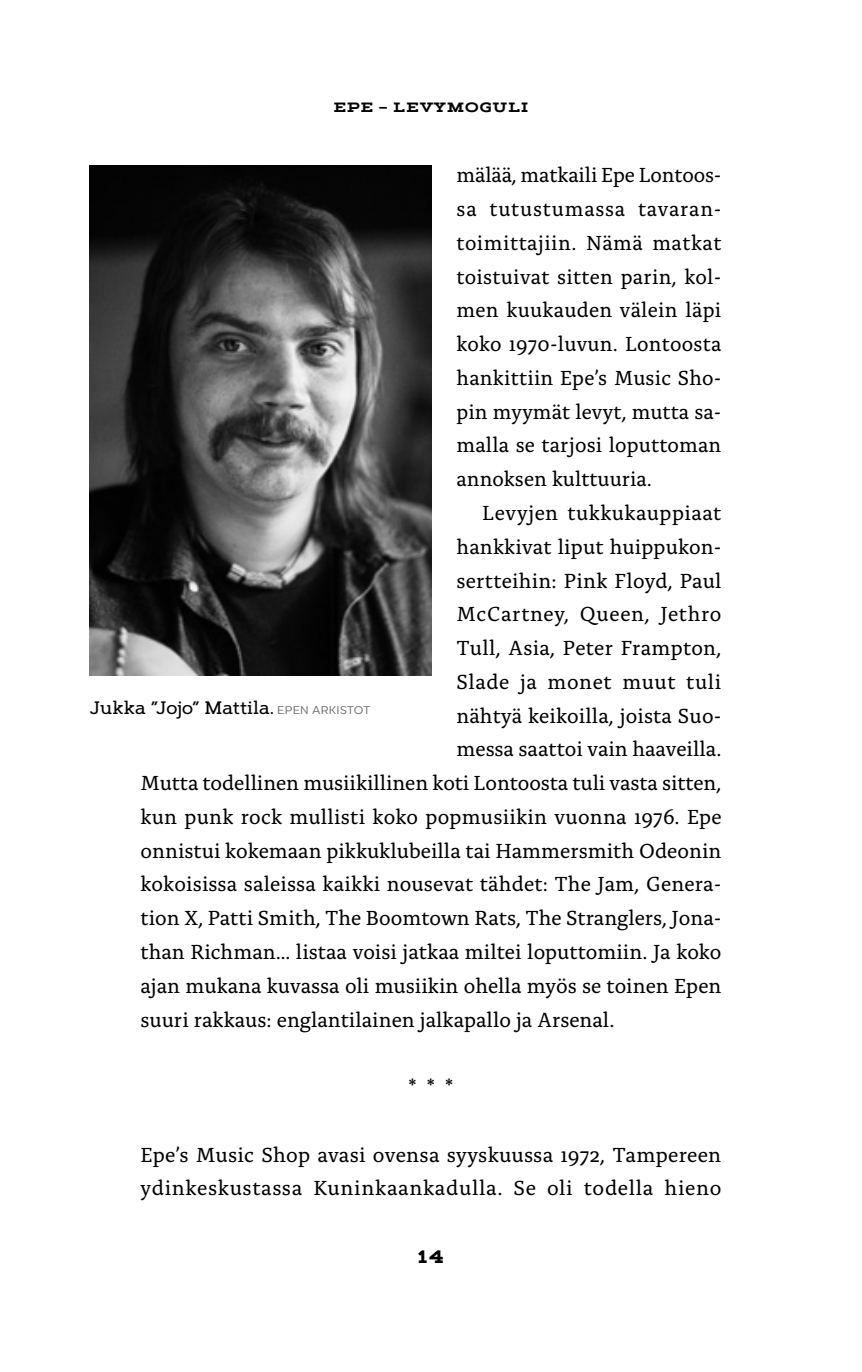
<style>
.page{position:relative;width:862px;height:1372px;background:#fff}
.page>*{position:absolute;margin:0;border:0;box-sizing:border-box;transform-origin:0 0}
.t1{font:21.38px/33.8px "Alda OTCEV";color:#000;text-align:justify}
.t2{font:21.38px/33.8px "Alda OTCEV";letter-spacing:.025em;color:#000}
.t3{font:21.38px "Alda OTCEV";letter-spacing:.03em;color:#000}
.t4{font:21.38px "Alda OTCEV";letter-spacing:.02em;color:#000}
.t5{font:500 18px "Artegra Slab";color:#000}
.t6{font:700 18px "Artegra Slab Ex";color:#000}
.t7{font:700 13.5px "Artegra Slab Ex";letter-spacing:.075em;color:#000}
.s1{font-family:"Corsa Grotesk";font-weight:400;font-size:11.25px;color:#6d6e70}
</style>
<div class="page">
<img style="left:89px;top:166px;width:342px;height:509px">
<p class="t7" style="left:333px;top:97px;width:196px">EPE – LEVYMOGULI</p>
<p class="t1" style="left:456px;top:157px;width:266px">mälää, matkaili Epe Lontoos&shy;sa tutustumassa tavaran&shy;toimittajiin. Nämä matkat toistuivat sitten parin, kol&shy;men kuukauden välein läpi koko 1970-luvun. Lontoosta hankittiin Epe’s Music Sho&shy;pin myymät levyt, mutta sa&shy;malla se tarjosi loputtoman annoksen kulttuuria.</p>
<p class="t4" style="left:482px;top:497px;width:241px">Levyjen tukkukauppiaat</p>
<p class="t1" style="left:456px;top:528px;width:266px">hankkivat liput huippukon-</p>
<p class="t1" style="left:456px;top:562px;width:266px">sertteihin: Pink Floyd, Paul</p>
<p class="t3" style="left:456px;top:598px;width:266px">McCartney, Queen, Jethro</p>
<p class="t1" style="left:456px;top:629px;width:266px">Tull, Asia, Peter Frampton,</p>
<p class="t2" style="left:456px;top:663px;width:266px">Slade ja monet muut tuli</p>
<p class="t1" style="left:456px;top:697px;width:266px">nähtyä keikoilla, joista Suo-</p>
<p class="t1" style="left:456px;top:730px;width:266px">messa saattoi vain haaveilla.</p>
<p class="t1" style="left:140px;top:764px;width:582px">Mutta todellinen musiikillinen koti Lontoosta tuli vasta sitten,</p>
<p class="t1" style="left:140px;top:798px;width:582px">kun punk rock mullisti koko popmusiikin vuonna 1976. Epe</p>
<p class="t1" style="left:140px;top:832px;width:582px">onnistui kokemaan pikkuklubeilla tai Hammersmith Odeonin</p>
<p class="t1" style="left:140px;top:865px;width:582px">kokoisissa saleissa kaikki nousevat tähdet: The Jam, Genera-</p>
<p class="t1" style="left:140px;top:899px;width:582px">tion X, Patti Smith, The Boomtown Rats, The Stranglers, Jona-</p>
<p class="t1" style="left:140px;top:933px;width:582px">than Richman… listaa voisi jatkaa miltei loputtomiin. Ja koko</p>
<p class="t1" style="left:140px;top:967px;width:582px">ajan mukana kuvassa oli musiikin ohella myös se toinen Epen</p>
<p class="t1" style="left:140px;top:1000px;width:475px">suuri rakkaus: englantilainen jalkapallo ja Arsenal.</p>
<p class="t5" style="left:89px;top:695px;width:282px">Jukka ”Jojo” Mattila. <span class="s1">EPEN ARKISTOT</span></p>
<p class="t1" style="left:408px;top:1068px;width:46px">* * *</p>
<p class="t2" style="left:140px;top:1135px;width:582px">Epe’s Music Shop avasi ovensa syyskuussa 1972, Tampereen ydinkeskustassa Kuninkaankadulla. Se oli todella hieno</p>
<p class="t6" style="left:418px;top:1243px;width:27px">14</p>
</div>
